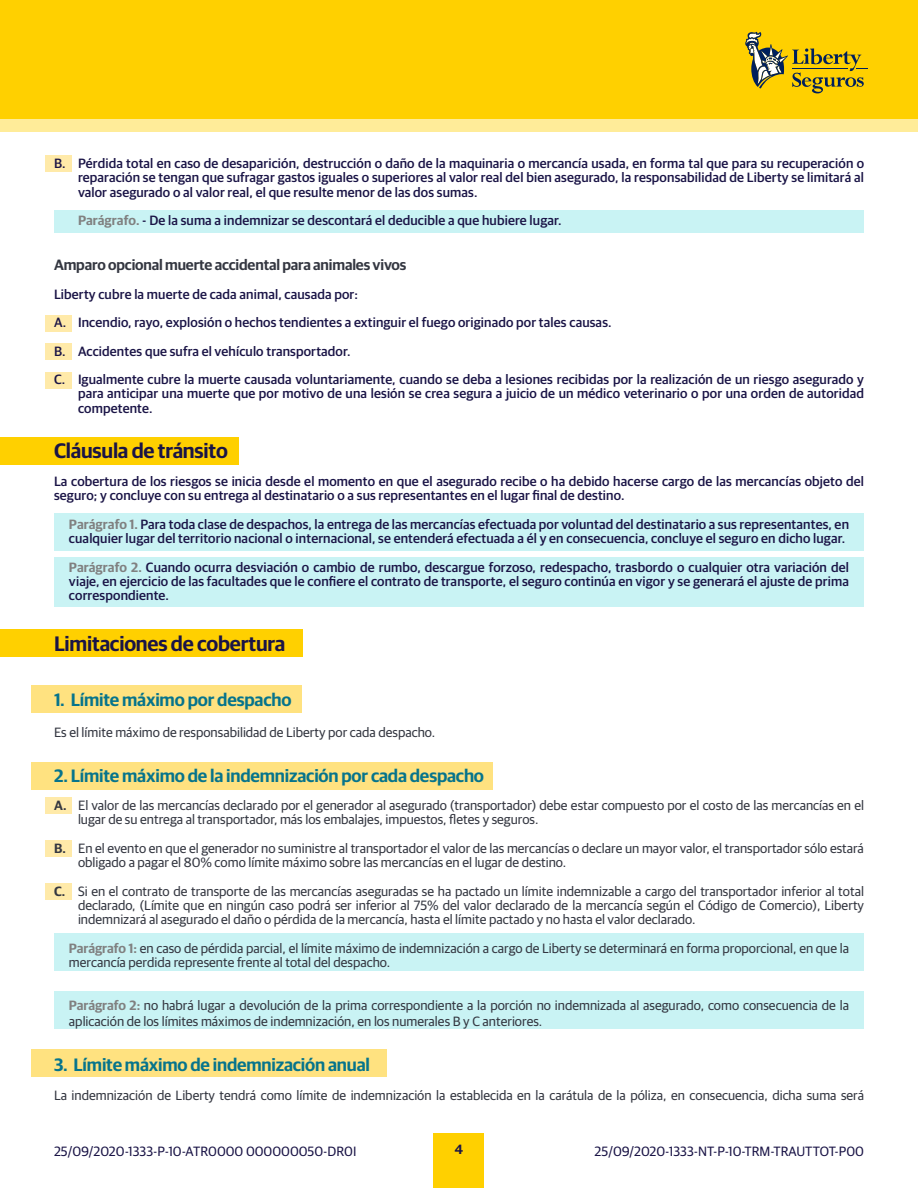
<style>
.page{position:relative;width:918px;height:1188px;background:#fff}
.page>*{position:absolute;margin:0;border:0;box-sizing:border-box;transform-origin:0 0}
.t1{font:600 21px "Guardian Sans";letter-spacing:-.01em;color:#1a1446}
.t2{font:600 18px "Guardian Sans";letter-spacing:-.01em;color:#06748c}
.t3{font:600 15px "Guardian Sans";letter-spacing:-.01em;color:#343741}
.t4{font:500 13.5px/14.2px "Guardian Sans";letter-spacing:.01em;color:#1a1446}
.t5{font:13.5px/14.2px "Guardian Sans";color:#343741}
.t6{font:13.5px "Guardian Sans";color:#1a1446}
.t7{font:600 13.5px "Guardian Sans";color:#1a1446}
.s1{font-weight:600;color:#808080}
.s2{font-weight:600}
</style>
<div class="page">
<div style="left:0;top:0;width:918px;height:132px;background:#ffec99"></div>
<div style="left:434px;top:1134px;width:50px;height:54px;background:#ffd000"></div>
<div style="left:0;top:0;width:918px;height:119px;background:#ffd000"></div>
<svg style="left:745px;top:32px;width:123px;height:61px"></svg>
<div style="left:54px;top:210px;width:810px;height:23px;background:#c9f3f4"></div>
<div style="left:54px;top:513px;width:810px;height:38px;background:#c9f3f4"></div>
<div style="left:54px;top:557px;width:810px;height:49px;background:#c9f3f4"></div>
<div style="left:54px;top:933px;width:810px;height:38px;background:#c9f3f4"></div>
<div style="left:54px;top:991px;width:810px;height:38px;background:#c9f3f4"></div>
<div style="left:45px;top:883px;width:27px;height:16px;background:#ffeaa9"></div>
<div style="left:45px;top:798px;width:27px;height:16px;background:#ffeaa9"></div>
<div style="left:45px;top:372px;width:27px;height:16px;background:#ffeaa9"></div>
<div style="left:45px;top:344px;width:27px;height:16px;background:#ffeaa9"></div>
<div style="left:45px;top:315px;width:27px;height:16px;background:#ffeaa9"></div>
<div style="left:45px;top:156px;width:27px;height:16px;background:#ffeaa9"></div>
<div style="left:45px;top:840px;width:27px;height:16px;background:#ffeaa9"></div>
<div style="left:0;top:437px;width:238px;height:28px;background:#ffd000"></div>
<div style="left:0;top:629px;width:302px;height:28px;background:#ffd000"></div>
<div style="left:32px;top:762px;width:462px;height:28px;background:#ffe280"></div>
<div style="left:32px;top:1049px;width:355px;height:28px;background:#ffe280"></div>
<div style="left:32px;top:685px;width:270px;height:28px;background:#ffe280"></div>
<p class="t4" style="left:78px;top:155px;width:788px;text-align:justify;text-indent:-24px">B. Pérdida total en caso de desaparición, destrucción o daño de la maquinaria o mercancía usada, en forma tal que para su recuperación o reparación se tengan que sufragar gastos iguales o superiores al valor real del bien asegurado, la responsabilidad de Liberty se limitará al valor asegurado o al valor real, el que resulte menor de las dos sumas.</p>
<p class="t4" style="left:78px;top:212px;width:485px"><span class="s1">Parágrafo.</span> - De la suma a indemnizar se descontará el deducible a que hubiere lugar.</p>
<p class="t3" style="left:54px;top:254px;width:354px">Amparo opcional muerte accidental para animales vivos</p>
<p class="t4" style="left:54px;top:279px;width:811px;line-height:28.5px">Liberty cubre la muerte de cada animal, causada por:<br>A. Incendio, rayo, explosión o hechos tendientes a extinguir el fuego originado por tales causas.<br>B. Accidentes que sufra el vehículo transportador.<br>C. Igualmente cubre la muerte causada voluntariamente, cuando se deba a lesiones recibidas por la realización de un riesgo asegurado y</p>
<p class="t4" style="left:78px;top:386px;width:787px">para anticipar una muerte que por motivo de una lesión se crea segura a juicio de un médico veterinario o por una orden de autoridad competente.</p>
<h1 class="t1" style="left:54px;top:435px;width:175px">Cláusula de tránsito</h1>
<p class="t4" style="left:54px;top:473px;width:812px">La cobertura de los riesgos se inicia desde el momento en que el asegurado recibe o ha debido hacerse cargo de las mercancías objeto del seguro; y concluye con su entrega al destinatario o a sus representantes en el lugar final de destino.</p>
<p class="t4" style="left:69px;top:516px;width:782px"><span class="s1">Parágrafo 1.</span> Para toda clase de despachos, la entrega de las mercancías efectuada por voluntad del destinatario a sus representantes, en cualquier lugar del territorio nacional o internacional, se entenderá efectuada a él y en consecuencia, concluye el seguro en dicho lugar.</p>
<p class="t4" style="left:69px;top:559px;width:782px;text-align:justify"><span class="s1">Parágrafo 2.</span> Cuando ocurra desviación o cambio de rumbo, descargue forzoso, redespacho, trasbordo o cualquier otra variación del viaje, en ejercicio de las facultades que le confiere el contrato de transporte, el seguro continúa en vigor y se generará el ajuste de prima correspondiente.</p>
<h1 class="t1" style="left:54px;top:628px;width:233px">Limitaciones de cobertura</h1>
<h2 class="t2" style="left:54px;top:686px;width:239px">1. Límite máximo por despacho</h2>
<p class="t5" style="left:54px;top:724px;width:383px">Es el límite máximo de responsabilidad de Liberty por cada despacho.</p>
<h2 class="t2" style="left:54px;top:762px;width:432px">2. Límite máximo de la indemnización por cada despacho</h2>
<p class="t5" style="left:78px;top:797px;width:788px;text-indent:-24px"><span class="s2">A.</span> El valor de las mercancías declarado por el generador al asegurado (transportador) debe estar compuesto por el costo de las mercancías en el lugar de su entrega al transportador, más los embalajes, impuestos, fletes y seguros.</p>
<p class="t5" style="left:78px;top:840px;width:787px;text-indent:-24px"><span class="s2">B.</span> En el evento en que el generador no suministre al transportador el valor de las mercancías o declare un mayor valor, el transportador sólo estará obligado a pagar el 80% como límite máximo sobre las mercancías en el lugar de destino.</p>
<p class="t5" style="left:78px;top:883px;width:788px;text-align:justify;text-indent:-24px"><span class="s2">C.</span> Si en el contrato de transporte de las mercancías aseguradas se ha pactado un límite indemnizable a cargo del transportador inferior al total declarado, (Límite que en ningún caso podrá ser inferior al 75% del valor declarado de la mercancía según el Código de Comercio), Liberty indemnizará al asegurado el daño o pérdida de la mercancía, hasta el límite pactado y no hasta el valor declarado.</p>
<p class="t5" style="left:69px;top:940px;width:782px"><span class="s1">Parágrafo 1:</span> en caso de pérdida parcial, el límite máximo de indemnización a cargo de Liberty se determinará en forma proporcional, en que la mercancía perdida represente frente al total del despacho.</p>
<p class="t5" style="left:69px;top:996px;width:782px;line-height:16.5px"><span class="s1">Parágrafo 2:</span> no habrá lugar a devolución de la prima correspondiente a la porción no indemnizada al asegurado, como consecuencia de la aplicación de los límites máximos de indemnización, en los numerales B y C anteriores.</p>
<h2 class="t2" style="left:54px;top:1052px;width:318px">3. Límite máximo de indemnización anual</h2>
<p class="t5" style="left:54px;top:1087px;width:812px">La indemnización de Liberty tendrá como límite de indemnización la establecida en la carátula de la póliza, en consecuencia, dicha suma será</p>
<p class="t6" style="left:54px;top:1142px;width:304px">25/09/2020-1333-P-10-ATR0000 000000050-DR0I</p>
<p class="t7" style="left:455px;top:1139px;width:10px">4</p>
<p class="t6" style="left:595px;top:1142px;width:271px">25/09/2020-1333-NT-P-10-TRM-TRAUTTOT-P00</p>
</div>
